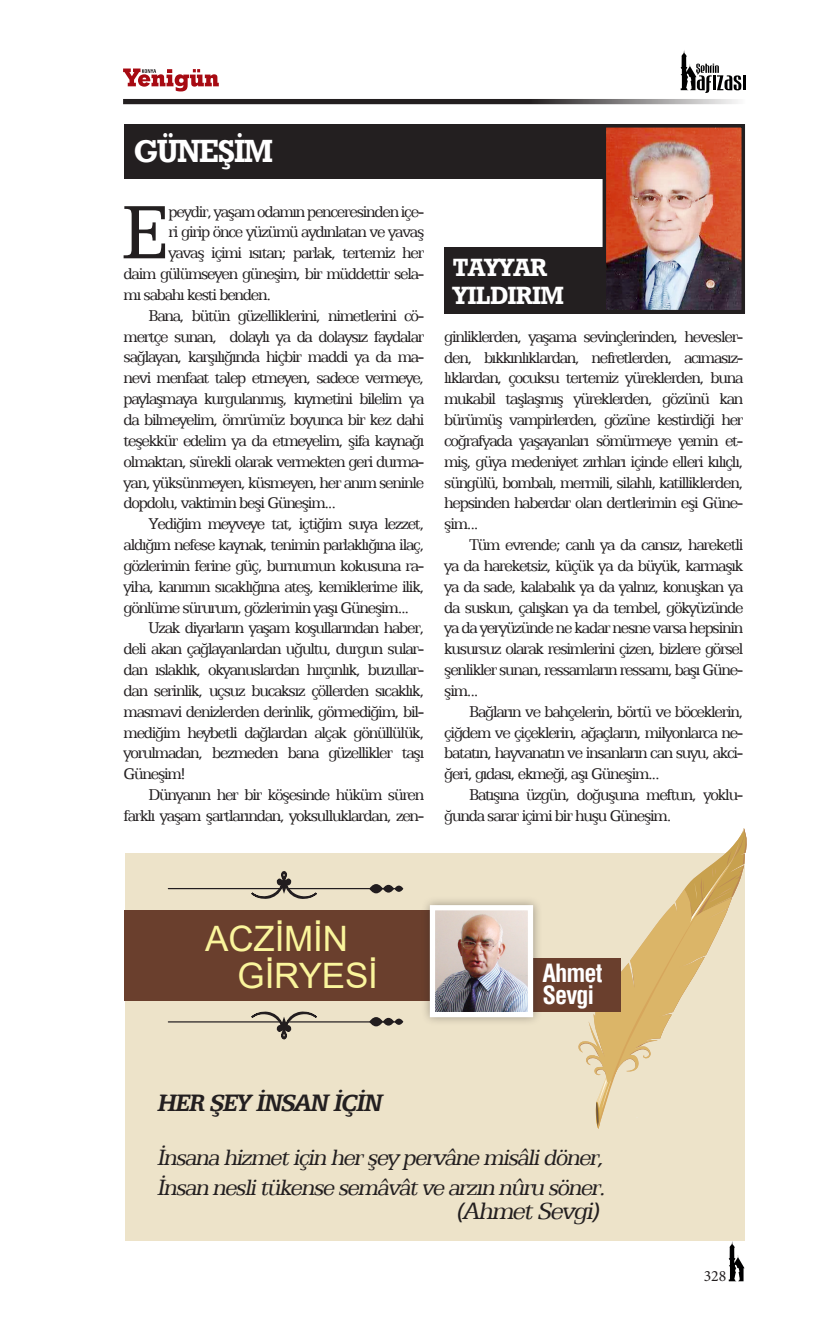
<style>
.page{position:relative;width:819px;height:1340px;background:#fff}
.page>*{position:absolute;margin:0;border:0;box-sizing:border-box;transform-origin:0 0}
.metin{font:85.23px "Egyptian 505 BT";color:#231f20}
.dikey_1_sayfa{font:35px "Arial";letter-spacing:-.005em;color:#faf59c}
.yatay_baslık{font:31.5px "Geometric Slab 712 BT Bold A";letter-spacing:-.035em;color:#fff}
.metin-2{font:italic 700 26.25px "Egyptian 505 BT";color:#231f20}
.metin-3{font:italic 26.25px "Egyptian 505 BT";color:#231f20}
.metin-4{font:italic 24.5px "Egyptian 505 BT";color:#231f20}
.yatay_baslık-2{font:24.5px/28px "Geometric Slab 712 BT Bold A";letter-spacing:-.01em;color:#fff}
.dikey_1_sayfa-2{font:700 condensed 24.5px/22.1px "Helvetica";letter-spacing:-.04em;color:#fff}
.metin-5{font:17.32px/20.8px "Egyptian 505 BT";letter-spacing:-.075em;color:#231f20;text-align:justify}
.t1{font:15.75px "Minion Pro";color:#231f20}
</style>
<div class="page">
<svg style="left:123px;top:68px;width:96px;height:23px"></svg>
<hr style="left:742px;top:76px;width:3px;height:14px;background:#000001">
<svg style="left:680px;top:50px;width:61px;height:43px"></svg>
<svg style="left:123px;top:99px;width:615px;height:5px;fill:#231f20"></svg>
<svg style="left:728px;top:1240px;width:16px;height:41px"></svg>
<div style="left:125px;top:124px;width:620px;height:55px;background:#231f20"></div>
<div style="left:444px;top:247px;width:301px;height:67px;background:#231f20"></div>
<img style="left:607px;top:129px;width:133px;height:179px">
<div style="left:602px;top:124px;width:143px;height:189px;border:4px solid #231f20"></div>
<div style="left:125px;top:853px;width:619px;height:387px;background:#ede3c9"></div>
<div style="left:124px;top:910px;width:305px;height:90px;background:#6a3f2d"></div>
<div style="left:370px;top:1017px;width:12px;height:8px;background:#221d1f;border-radius:50%"></div>
<div style="left:369px;top:1017px;width:14px;height:9px;border:2px solid #221d1f;border-radius:50%"></div>
<div style="left:384px;top:1018px;width:9px;height:6px;background:#221d1f;border-radius:50%"></div>
<div style="left:383px;top:1017px;width:11px;height:8px;border:2px solid #221d1f;border-radius:50%"></div>
<div style="left:394px;top:1018px;width:9px;height:6px;border:2px solid #221d1f;border-radius:50%"></div>
<hr style="left:288px;top:1021px;width:112px;height:1px;background:#221d1f">
<hr style="left:168px;top:1021px;width:112px;height:1px;background:#221d1f">
<svg style="left:231px;top:1011px;width:106px;height:28px"></svg>
<div style="left:370px;top:884px;width:12px;height:8px;background:#221d1f;border-radius:50%"></div>
<div style="left:369px;top:884px;width:14px;height:9px;border:2px solid #221d1f;border-radius:50%"></div>
<div style="left:384px;top:885px;width:9px;height:6px;background:#221d1f;border-radius:50%"></div>
<div style="left:383px;top:884px;width:11px;height:8px;border:2px solid #221d1f;border-radius:50%"></div>
<div style="left:394px;top:885px;width:9px;height:6px;border:2px solid #221d1f;border-radius:50%"></div>
<hr style="left:288px;top:888px;width:112px;height:1px;background:#221d1f">
<hr style="left:168px;top:888px;width:112px;height:1px;background:#221d1f">
<svg style="left:231px;top:871px;width:106px;height:28px"></svg>
<svg style="left:573px;top:828px;width:174px;height:300px"></svg>
<div style="left:524px;top:958px;width:96px;height:53px;background:#6a3f2d"></div>
<div style="left:420px;top:895px;width:122px;height:131px;background:#231f20;opacity:.4"></div>
<img style="left:436px;top:911px;width:91px;height:100px">
<div style="left:430px;top:905px;width:103px;height:112px;border:5px solid #fff"></div>
<p class="yatay_baslık" style="left:134px;top:132px;width:140px">GÜNEŞİM</p>
<p class="metin" style="left:121px;top:183px;width:49px">E</p>
<p class="metin-5" style="left:168px;top:200px;width:257px">peydir, yaşam odamın penceresinden içe-</p>
<p class="metin-5" style="left:168px;top:221px;width:257px">ri girip önce yüzümü aydınlatan ve yavaş</p>
<p class="metin-5" style="left:168px;top:242px;width:257px">yavaş içimi ısıtan; parlak, tertemiz her</p>
<p class="metin-5" style="left:124px;top:263px;width:302px">daim gülümseyen güneşim, bir müddettir sela-</p>
<p class="metin-5" style="left:124px;top:284px;width:149px">mı sabahı kesti benden.</p>
<p class="metin-5" style="left:124px;top:305px;width:302px;text-indent:25px">Bana, bütün güzelliklerini, nimetlerini cö&shy;mertçe sunan, dolaylı ya da dolaysız faydalar sağlayan, karşılığında hiçbir maddi ya da ma&shy;nevi menfaat talep etmeyen, sadece vermeye, paylaşmaya kurgulanmış, kıymetini bilelim ya da bilmeyelim, ömrümüz boyunca bir kez dahi teşekkür edelim ya da etmeyelim, şifa kaynağı olmaktan, sürekli olarak vermekten geri durma&shy;yan, yüksünmeyen, küsmeyen, her anım seninle dopdolu, vaktimin beşi Güneşim...</p>
<p class="metin-5" style="left:124px;top:513px;width:302px;text-indent:25px">Yediğim meyveye tat, içtiğim suya lezzet, aldığım nefese kaynak, tenimin parlaklığına ilaç, gözlerimin ferine güç, burnumun kokusuna ra&shy;yiha, kanımın sıcaklığına ateş, kemiklerime ilik, gönlüme sürurum, gözlerimin yaşı Güneşim...</p>
<p class="metin-5" style="left:124px;top:617px;width:302px;text-indent:25px">Uzak diyarların yaşam koşullarından haber, deli akan çağlayanlardan uğultu, durgun sular&shy;dan ıslaklık, okyanuslardan hırçınlık, buzullar&shy;dan serinlik, uçsuz bucaksız çöllerden sıcaklık, masmavi denizlerden derinlik, görmediğim, bil&shy;mediğim heybetli dağlardan alçak gönüllülük, yorulmadan, bezmeden bana güzellikler taşı Güneşim!</p>
<p class="metin-5" style="left:124px;top:784px;width:302px;text-align:right">Dünyanın her bir köşesinde hüküm süren farklı yaşam şartlarından, yoksulluklardan, zen-</p>
<p class="yatay_baslık-2" style="left:453px;top:253px;width:112px">TAYYAR<br>YILDIRIM</p>
<p class="metin-5" style="left:444px;top:326px;width:301px">ginliklerden, yaşama sevinçlerinden, hevesler&shy;den, bıkkınlıklardan, nefretlerden, acımasız&shy;lıklardan, çocuksu tertemiz yüreklerden, buna mukabil taşlaşmış yüreklerden, gözünü kan bürümüş vampirlerden, gözüne kestirdiği her coğrafyada yaşayanları sömürmeye yemin et&shy;miş, güya medeniyet zırhları içinde elleri kılıçlı, süngülü, bombalı, mermili, silahlı, katilliklerden, hepsinden haberdar olan dertlerimin eşi Güne&shy;şim...</p>
<p class="metin-5" style="left:444px;top:534px;width:301px;text-indent:25px">Tüm evrende; canlı ya da cansız, hareketli ya da hareketsiz, küçük ya da büyük, karmaşık ya da sade, kalabalık ya da yalnız, konuşkan ya da suskun, çalışkan ya da tembel, gökyüzünde ya da yeryüzünde ne kadar nesne varsa hepsinin kusursuz olarak resimlerini çizen, bizlere görsel şenlikler sunan, ressamların ressamı, başı Güne&shy;şim...</p>
<p class="metin-5" style="left:444px;top:700px;width:301px;text-indent:25px">Bağların ve bahçelerin, börtü ve böceklerin, çiğdem ve çiçeklerin, ağaçların, milyonlarca ne&shy;batatın, hayvanatın ve insanların can suyu, akci&shy;ğeri, gıdası, ekmeği, aşı Güneşim...</p>
<p class="metin-5" style="left:444px;top:784px;width:301px;text-indent:25px">Batışına üzgün, doğuşuna meftun, yoklu&shy;ğunda sarar içimi bir huşu Güneşim.</p>
<p class="dikey_1_sayfa" style="left:205px;top:914px;width:144px">ACZİMİN</p>
<p class="dikey_1_sayfa" style="left:237px;top:951px;width:142px">GİRYESİ</p>
<p class="dikey_1_sayfa-2" style="left:542px;top:962px;width:62px">Ahmet<br>Sevgi</p>
<p class="metin-2" style="left:156px;top:1087px;width:232px">HER ŞEY İNSAN İÇİN</p>
<p class="metin-4" style="left:156px;top:1143px;width:454px">İnsanahizmetiçin herşey pervânemisâlidöner,</p>
<p class="metin-4" style="left:156px;top:1173px;width:455px">İnsan neslitükensesemâvâtvearzın nûru söner.</p>
<p class="metin-3" style="left:455px;top:1196px;width:151px">(AhmetSevgi)</p>
<p class="t1" style="left:703px;top:1265px;width:24px">328</p>
</div>
